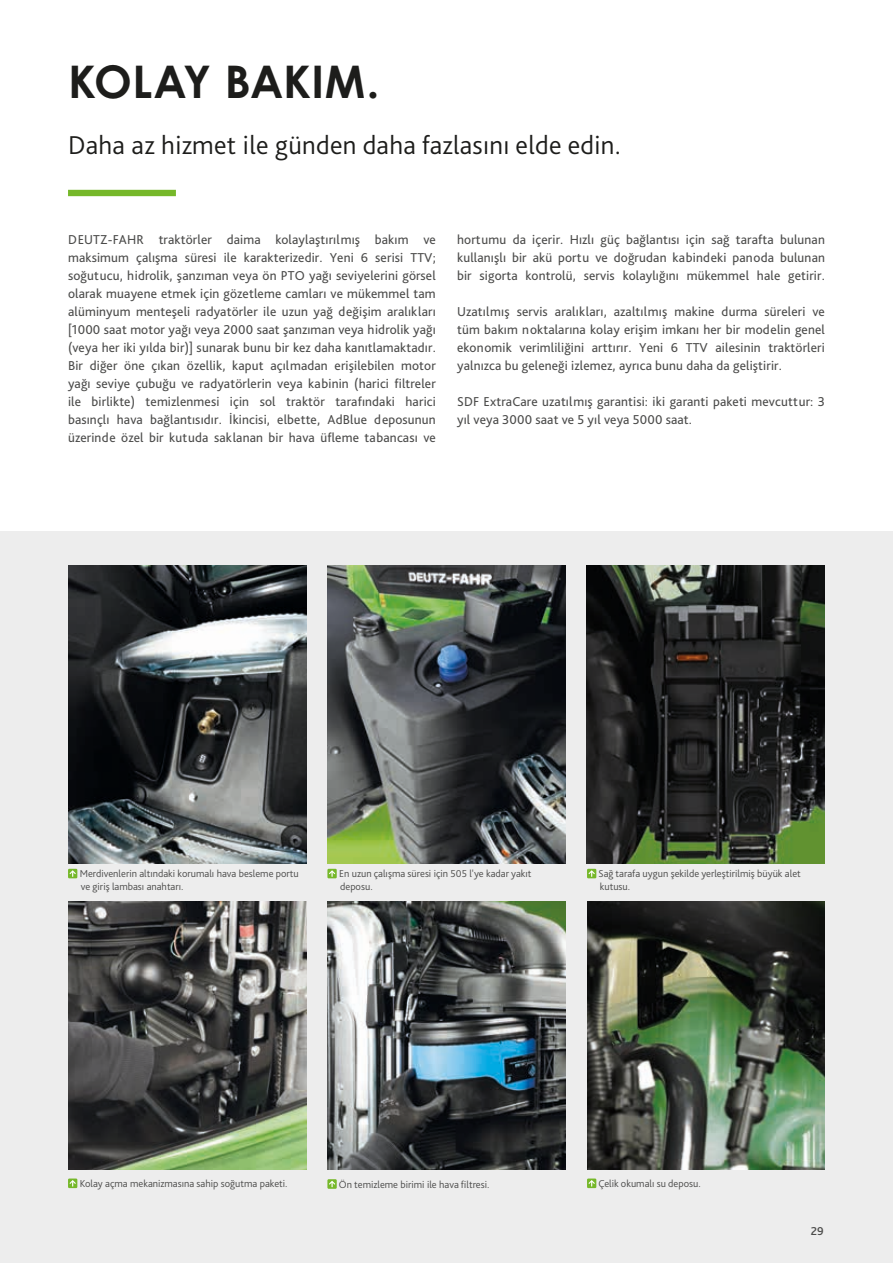
<style>
.page{position:relative;width:893px;height:1263px;background:#fff}
.page>*{position:absolute;margin:0;border:0;box-sizing:border-box;transform-origin:0 0}
.t1{font:700 45px "Century Gothic Pro";color:#1d1d1b}
.t2{font:300 27px "Bliss Pro";letter-spacing:.01em;color:#1d1d1b}
.t3{font:13.5px/18px "Bliss Pro";letter-spacing:.01em;color:#4b4b4a;text-align:justify}
.t4{font:500 12px "Bliss Pro";color:#4b4b4a}
.t5{font:300 10.5px/12.8px "Bliss Pro";color:#4b4b4a}
</style>
<div class="page">
<div style="left:0;top:531px;width:893px;height:732px;background:#ededed"></div>
<img style="left:68px;top:901px;width:238px;height:268px">
<img style="left:328px;top:901px;width:238px;height:268px">
<img style="left:588px;top:901px;width:237px;height:268px">
<img style="left:587px;top:566px;width:238px;height:297px">
<img style="left:68px;top:566px;width:238px;height:297px">
<img style="left:327px;top:566px;width:239px;height:297px">
<div style="left:68px;top:190px;width:108px;height:6px;background:#76b82a"></div>
<div style="left:68px;top:869px;width:9px;height:9px;background:#76b82a"></div>
<svg style="left:70px;top:870px;width:6px;height:7px"></svg>
<svg style="left:68px;top:1178px;width:9px;height:10px"></svg>
<svg style="left:70px;top:1180px;width:6px;height:6px"></svg>
<div style="left:327px;top:869px;width:10px;height:9px;background:#76b82a"></div>
<svg style="left:329px;top:870px;width:6px;height:7px"></svg>
<div style="left:587px;top:869px;width:9px;height:9px;background:#76b82a"></div>
<svg style="left:589px;top:870px;width:6px;height:7px"></svg>
<div style="left:327px;top:1179px;width:10px;height:10px;background:#76b82a"></div>
<svg style="left:329px;top:1181px;width:6px;height:6px"></svg>
<svg style="left:587px;top:1178px;width:9px;height:10px"></svg>
<svg style="left:589px;top:1180px;width:6px;height:6px"></svg>
<h1 class="t1" style="left:68px;top:53px;width:313px">KOLAY BAKIM.</h1>
<h2 class="t2" style="left:68px;top:128px;width:554px">Daha az hizmet ile günden daha fazlasını elde edin.</h2>
<p class="t3" style="left:68px;top:230px;width:369px">DEUTZ-FAHR traktörler daima kolaylaştırılmış bakım ve maksimum çalışma süresi ile karakterizedir. Yeni 6 serisi TTV; soğutucu, hidrolik, şanzıman veya ön PTO yağı seviyelerini görsel olarak muayene etmek için gözetleme camları ve mükemmel tam alüminyum menteşeli radyatörler ile uzun yağ değişim aralıkları [1000 saat motor yağı veya 2000 saat şanzıman veya hidrolik yağı (veya her iki yılda bir)] sunarak bunu bir kez daha kanıtlamaktadır.<br>Bir diğer öne çıkan özellik, kaput açılmadan erişilebilen motor yağı seviye çubuğu ve radyatörlerin veya kabinin (harici filtreler ile birlikte) temizlenmesi için sol traktör tarafındaki harici basınçlı hava bağlantısıdır. İkincisi, elbette, AdBlue deposunun üzerinde özel bir kutuda saklanan bir hava üfleme tabancası ve</p>
<p class="t3" style="left:457px;top:230px;width:369px">hortumu da içerir. Hızlı güç bağlantısı için sağ tarafta bulunan kullanışlı bir akü portu ve doğrudan kabindeki panoda bulunan bir sigorta kontrolü, servis kolaylığını mükemmel hale getirir.</p>
<p class="t3" style="left:457px;top:302px;width:369px">Uzatılmış servis aralıkları, azaltılmış makine durma süreleri ve tüm bakım noktalarına kolay erişim imkanı her bir modelin genel ekonomik verimliliğini arttırır. Yeni 6 TTV ailesinin traktörleri yalnızca bu geleneği izlemez, ayrıca bunu daha da geliştirir.</p>
<p class="t3" style="left:457px;top:392px;width:369px">SDF ExtraCare uzatılmış garantisi: iki garanti paketi mevcuttur: 3 yıl veya 3000 saat ve 5 yıl veya 5000 saat.</p>
<p class="t5" style="left:80px;top:867px;width:221px">Merdivenlerin altındaki korumalı hava besleme portu ve giriş lambası anahtarı.</p>
<p class="t5" style="left:339px;top:867px;width:194px">En uzun çalışma süresi için 505 l'ye kadar yakıt deposu.</p>
<p class="t5" style="left:598px;top:867px;width:204px">Sağ tarafa uygun şekilde yerleştirilmiş büyük alet kutusu.</p>
<p class="t5" style="left:80px;top:1177px;width:209px">Kolay açma mekanizmasına sahip soğutma paketi.</p>
<p class="t5" style="left:339px;top:1178px;width:152px">Ön temizleme birimi ile hava filtresi.</p>
<p class="t5" style="left:598px;top:1177px;width:104px">Çelik okumalı su deposu.</p>
<p class="t4" style="left:811px;top:1223px;width:14px">29</p>
</div>
